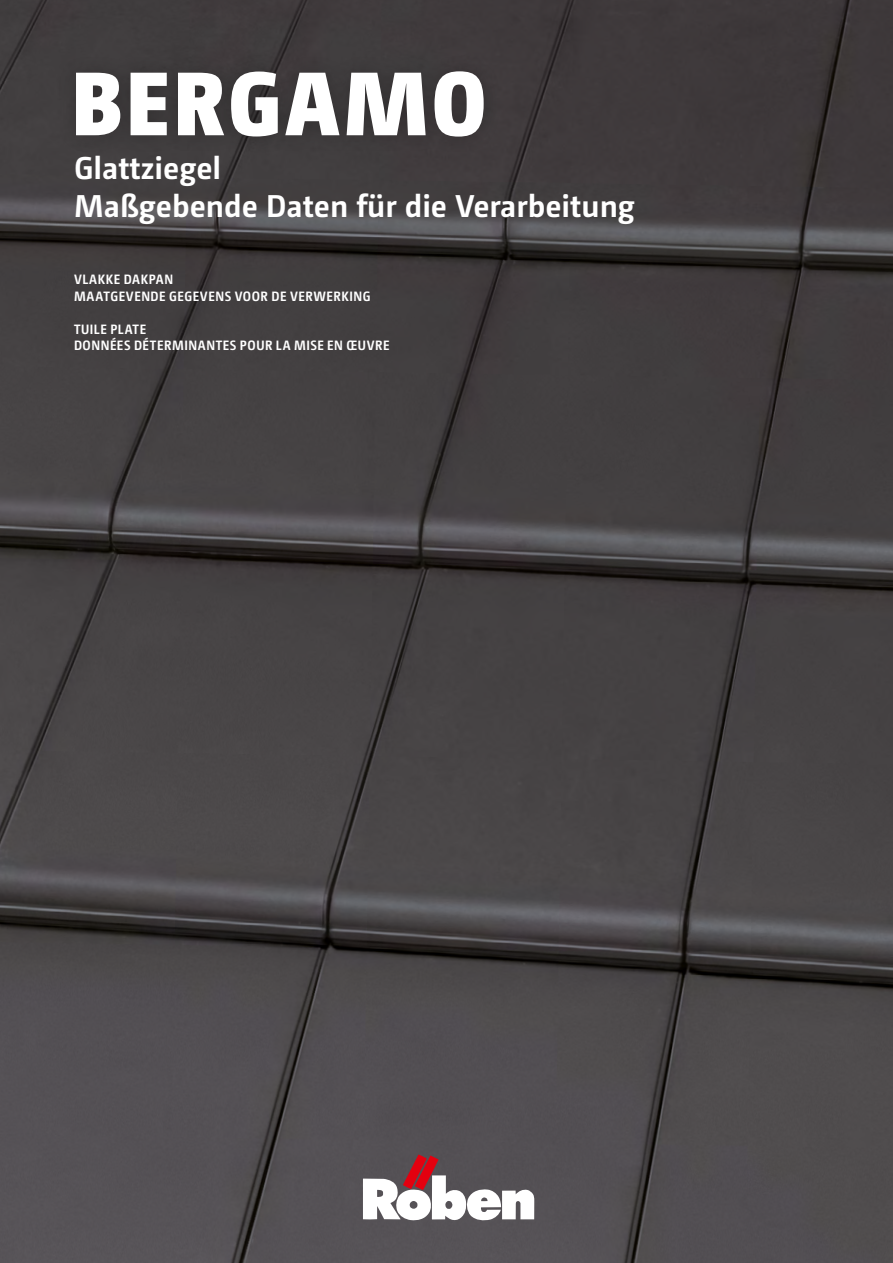
<style>
.page{position:relative;width:893px;height:1263px;background:#fff}
.page>*{position:absolute;margin:0;border:0;box-sizing:border-box;transform-origin:0 0}
.t1{font:900 90px "Camingo Dos Pro S Cd";letter-spacing:.04em;color:#fff}
.t2{font:700 31.5px/37.8px "Camingo Dos Pro";color:#fff}
.t3{font:700 13.5px/16.5px "Camingo Dos Pro S Cd";letter-spacing:.04em;color:#fff}
</style>
<div class="page">
<img style="left:0;top:0;width:893px;height:1263px">
<div style="left:56px;top:52px;width:447px;height:104px;background:#3b3739"></div>
<svg style="left:363px;top:1154px;width:171px;height:67px"></svg>
<h1 class="t1" style="left:72px;top:47px;width:416px">BERGAMO</h1>
<h2 class="t2" style="left:74px;top:148px;width:562px">Glattziegel<br>Maßgebende Daten für die Verarbeitung</h2>
<p class="t3" style="left:74px;top:271px;width:298px">VLAKKE DAKPAN<br>MAATGEVENDE GEGEVENS VOOR DE VERWERKING</p>
<p class="t3" style="left:74px;top:321px;width:317px">TUILE PLATE<br>DONNÉES DÉTERMINANTES POUR LA MISE EN ŒUVRE</p>
</div>
